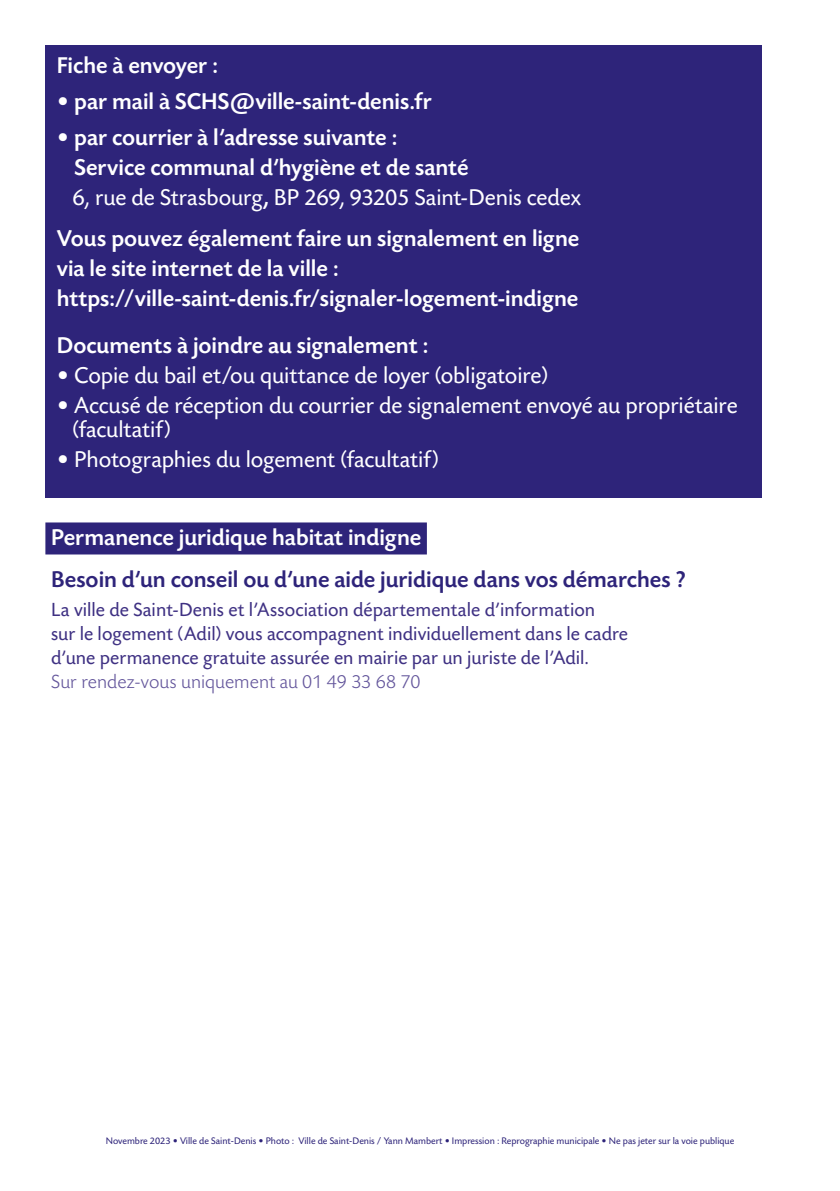
<style>
.page{position:relative;width:840px;height:1191px;background:#fff}
.page>*{position:absolute;margin:0;border:0;box-sizing:border-box;transform-origin:0 0}
.t1{font:500 24px/30px "Today Sans HEF";color:#fff}
.t2{font:24px/24px "Today Sans HEF";letter-spacing:-.005em;color:#fff}
.t3{font:500 24px "Today Sans HEF";color:#2e247a}
.t4{font:20px/24px "Today Sans HEF";letter-spacing:.005em;color:#3f3183}
.t5{font:300 20px "Today Sans HEF";letter-spacing:.005em;color:#63559b}
.t6{font:10px "Today Sans HEF";color:#2e247a}
.s1{font-weight:400}
</style>
<div class="page">
<div style="left:45px;top:522px;width:381px;height:32px;background:#2e247a"></div>
<div style="left:45px;top:45px;width:716px;height:453px;background:#2e247a"></div>
<p class="t1" style="left:57px;top:52px;width:162px">Fiche à envoyer :</p>
<p class="t1" style="left:57px;top:87px;width:376px"><span class="s1">•</span> par mail à SCHS@ville-saint-denis.fr</p>
<p class="t1" style="left:72px;top:123px;width:510px;text-indent:-16px"><span class="s1">•</span> par courrier à l’adresse suivante :<br>Service communal d’hygiène et de santé<br><span class="s1">6, rue de Strasbourg</span>, <span class="s1">BP 269, 93205 Saint-Denis cedex</span></p>
<p class="t1" style="left:57px;top:224px;width:523px">Vous pouvez également faire un signalement en ligne via le site internet de la ville : https://ville-saint-denis.fr/signaler-logement-indigne</p>
<p class="t1" style="left:57px;top:331px;width:372px">Documents à joindre au signalement :</p>
<p class="t2" style="left:57px;top:364px;width:492px">• Copie du bail et/ou quittance de loyer (obligatoire)</p>
<p class="t2" style="left:72px;top:394px;width:666px;text-indent:-16px">• Accusé de réception du courrier de signalement envoyé au propriétaire (facultatif)</p>
<p class="t2" style="left:57px;top:448px;width:383px">• Photographies du logement (facultatif)</p>
<p class="t1" style="left:51px;top:523px;width:371px">Permanence juridique habitat indigne</p>
<p class="t3" style="left:51px;top:566px;width:635px">Besoin d’un conseil ou d’une aide juridique dans vos démarches ?</p>
<p class="t4" style="left:51px;top:598px;width:578px">La ville de Saint-Denis et l’Association départementale d’information<br>sur le logement (Adil) vous accompagnent individuellement dans le cadre d’une permanence gratuite assurée en mairie par un juriste de l’Adil.</p>
<p class="t5" style="left:51px;top:671px;width:371px">Sur rendez-vous uniquement au 01 49 33 68 70</p>
<p class="t6" style="left:106px;top:1136px;width:629px">Novembre 2023 • Ville de Saint-Denis • Photo : Ville de Saint-Denis / Yann Mambert • Impression : Reprographie municipale • Ne pas jeter sur la voie publique</p>
</div>
